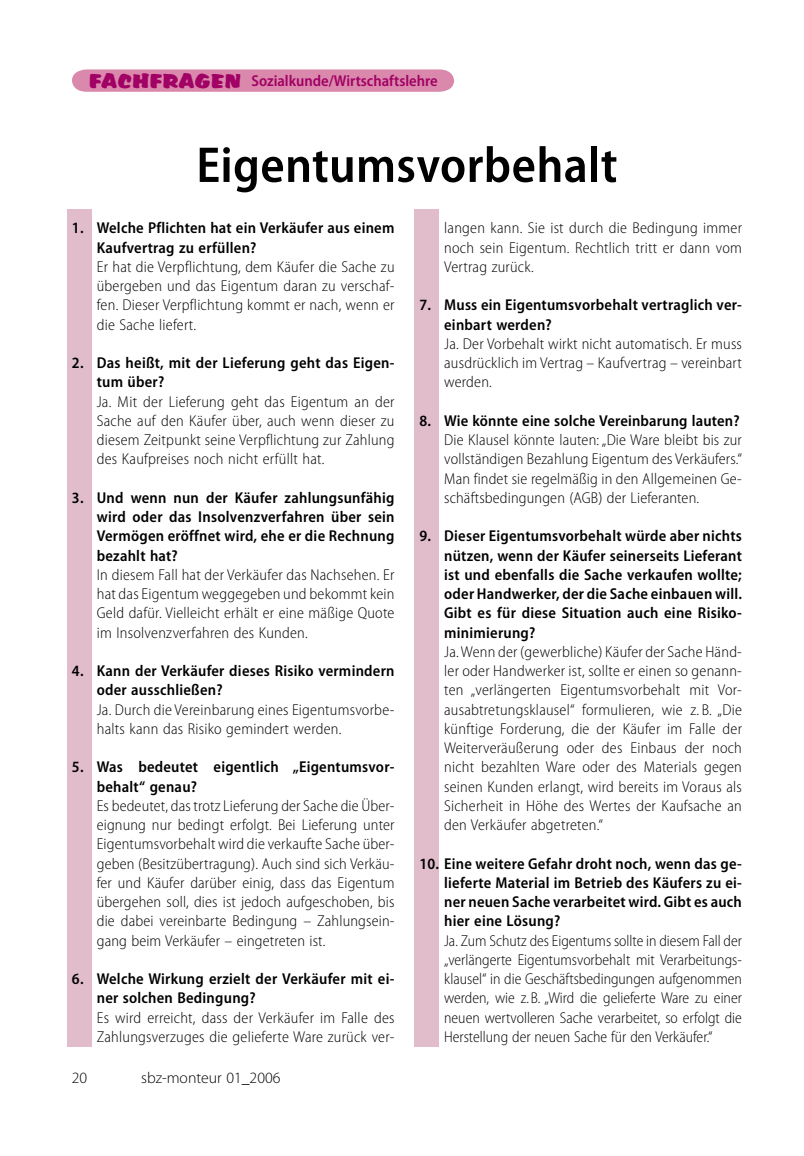
<style>
.page{position:relative;width:804px;height:1156px;background:#fff}
.page>*{position:absolute;margin:0;border:0;box-sizing:border-box;transform-origin:0 0}
._02_Headline{font:600 semi-condensed 50.75px "Myriad Pro";letter-spacing:.005em;color:#000}
._04_Grundtext{font:300 semi-condensed 15.75px/19.2px "Myriad Pro";letter-spacing:.015em;color:#000;text-align:justify}
._04_Grundtext-2{font:600 semi-condensed 15.75px/19.2px "Myriad Pro";letter-spacing:.015em;color:#000}
.t1{font:600 semi-condensed 15.75px "Myriad Pro";color:#a10064}
.t2{font:300 15.75px "Myriad Pro";color:#000}
.s1{font-family:"Accent";font-weight:400;font-stretch:normal;font-size:17.5px}
</style>
<div class="page">
<div style="left:414px;top:209px;width:25px;height:838px;background:#e1bdcc"></div>
<div style="left:67px;top:209px;width:25px;height:838px;background:#e1bdcc"></div>
<svg style="left:72px;top:69px;width:382px;height:23px;background:#db8dae"></svg>
<p class="t1" style="left:89px;top:72px;width:350px"><span class="s1">FACHFRAGEN</span> Sozialkunde/Wirtschaftslehre</p>
<p class="_02_Headline" style="left:196px;top:137px;width:423px">Eigentumsvorbehalt</p>
<p class="_04_Grundtext" style="left:444px;top:219px;width:299px">langen kann. Sie ist durch die Bedingung immer noch sein Eigentum. Rechtlich tritt er dann vom Vertrag zurück.</p>
<p class="_04_Grundtext-2" style="left:444px;top:296px;width:299px;text-indent:-25px">7. Muss ein Eigentumsvorbehalt vertraglich ver&shy;einbart werden?</p>
<p class="_04_Grundtext" style="left:444px;top:334px;width:299px">Ja. Der Vorbehalt wirkt nicht automatisch. Er muss ausdrücklich im Vertrag – Kaufvertrag – vereinbart werden.</p>
<p class="_04_Grundtext-2" style="left:419px;top:411px;width:322px">8. Wie könnte eine solche Vereinbarung lauten?</p>
<p class="_04_Grundtext" style="left:444px;top:430px;width:299px">Die Klausel könnte lauten: „Die Ware bleibt bis zur vollständigen Bezahlung Eigentum des Verkäufers.“ Man findet sie regelmäßig in den Allgemeinen Ge&shy;schäftsbedingungen (AGB) der Lieferanten.</p>
<p class="_04_Grundtext-2" style="left:444px;top:527px;width:299px;text-align:justify;text-indent:-25px">9. Dieser Eigentumsvorbehalt würde aber nichts nützen, wenn der Käufer seinerseits Lieferant ist und ebenfalls die Sache verkaufen wollte; oder Handwerker, der die Sache einbauen will.<br>Gibt es für diese Situation auch eine Risiko&shy;minimierung?</p>
<p class="_04_Grundtext" style="left:444px;top:642px;width:299px">Ja. Wenn der (gewerbliche) Käufer der Sache Händ&shy;ler oder Handwerker ist, sollte er einen so genann&shy;ten „verlängerten Eigentumsvorbehalt mit Vor&shy;ausabtretungsklausel“ formulieren, wie z. B. „Die künftige Forderung, die der Käufer im Falle der Weiterveräußerung oder des Einbaus der noch nicht bezahlten Ware oder des Materials gegen seinen Kunden erlangt, wird bereits im Voraus als Sicherheit in Höhe des Wertes der Kaufsache an den Verkäufer abgetreten.“</p>
<p class="_04_Grundtext-2" style="left:444px;top:854px;width:299px;text-align:justify;text-indent:-25px">10. Eine weitere Gefahr droht noch, wenn das ge&shy;lieferte Material im Betrieb des Käufers zu ei&shy;ner neuen Sache verarbeitet wird. Gibt es auch hier eine Lösung?</p>
<p class="_04_Grundtext" style="left:444px;top:931px;width:299px">Ja. Zum Schutz des Eigentums sollte in diesem Fall der „verlängerte Eigentumsvorbehalt mit Verarbeitungs&shy;klausel“ in die Geschäftsbedingungen aufgenommen werden, wie z. B. „Wird die gelieferte Ware zu einer neuen wertvolleren Sache verarbeitet, so erfolgt die Herstellung der neuen Sache für den Verkäufer.“</p>
<p class="_04_Grundtext-2" style="left:97px;top:219px;width:299px;text-indent:-25px">1. Welche Pflichten hat ein Verkäufer aus einem<br>Kaufvertrag zu erfüllen?</p>
<p class="_04_Grundtext" style="left:97px;top:257px;width:299px">Er hat die Verpflichtung, dem Käufer die Sache zu übergeben und das Eigentum daran zu verschaf&shy;fen. Dieser Verpflichtung kommt er nach, wenn er die Sache liefert.</p>
<p class="_04_Grundtext-2" style="left:97px;top:353px;width:299px;text-indent:-25px">2. Das heißt, mit der Lieferung geht das Eigen&shy;tum über?</p>
<p class="_04_Grundtext" style="left:97px;top:392px;width:299px">Ja. Mit der Lieferung geht das Eigentum an der Sache auf den Käufer über, auch wenn dieser zu diesem Zeitpunkt seine Verpflichtung zur Zahlung des Kaufpreises noch nicht erfüllt hat.</p>
<p class="_04_Grundtext-2" style="left:97px;top:488px;width:299px;text-align:justify;text-indent:-25px">3. Und wenn nun der Käufer zahlungsunfähig wird oder das Insolvenzverfahren über sein Vermögen eröffnet wird, ehe er die Rechnung bezahlt hat?</p>
<p class="_04_Grundtext" style="left:97px;top:565px;width:299px">In diesem Fall hat der Verkäufer das Nachsehen. Er hat das Eigentum weggegeben und bekommt kein Geld dafür. Vielleicht erhält er eine mäßige Quote im Insolvenzverfahren des Kunden.</p>
<p class="_04_Grundtext-2" style="left:97px;top:661px;width:299px;text-indent:-25px">4. Kann der Verkäufer dieses Risiko vermindern oder ausschließen?</p>
<p class="_04_Grundtext" style="left:97px;top:700px;width:299px">Ja. Durch die Vereinbarung eines Eigentumsvorbe&shy;halts kann das Risiko gemindert werden.</p>
<p class="_04_Grundtext-2" style="left:97px;top:758px;width:299px;text-indent:-25px">5. Was bedeutet eigentlich „Eigentumsvor&shy;behalt“ genau?</p>
<p class="_04_Grundtext" style="left:97px;top:796px;width:299px">Es bedeutet, das trotz Lieferung der Sache die Über&shy;eignung nur bedingt erfolgt. Bei Lieferung unter Eigentumsvorbehalt wird die verkaufte Sache über&shy;geben (Besitzübertragung). Auch sind sich Verkäu&shy;fer und Käufer darüber einig, dass das Eigentum übergehen soll, dies ist jedoch aufgeschoben, bis die dabei vereinbarte Bedingung – Zahlungsein&shy;gang beim Verkäufer – eingetreten ist.</p>
<p class="_04_Grundtext-2" style="left:97px;top:969px;width:299px;text-indent:-25px">6. Welche Wirkung erzielt der Verkäufer mit ei&shy;ner solchen Bedingung?</p>
<p class="_04_Grundtext" style="left:97px;top:1008px;width:299px">Es wird erreicht, dass der Verkäufer im Falle des<br>Zahlungsverzuges die gelieferte Ware zurück ver-</p>
<p class="t2" style="left:72px;top:1069px;width:17px">20</p>
<p class="t2" style="left:141px;top:1069px;width:141px">sbz-monteur 01_2006</p>
</div>
